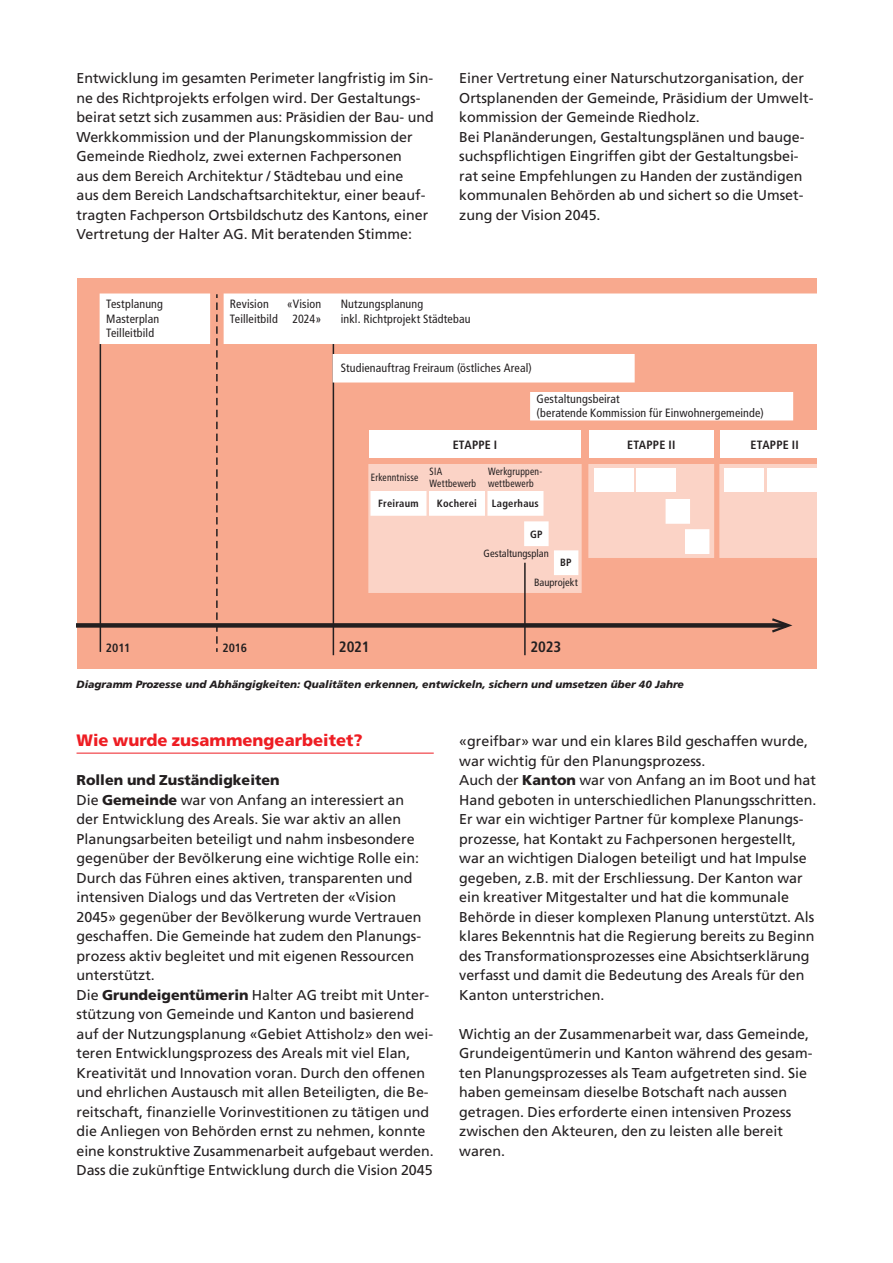
<style>
.page{position:relative;width:893px;height:1263px;background:#fff}
.page>*{position:absolute;margin:0;border:0;box-sizing:border-box;transform-origin:0 0}
.t1{font:900 16.5px "Frutiger LT Com";color:#ee1d23}
.t2{font:700 condensed 15px "Frutiger LT Pro";letter-spacing:-.005em;color:#231f20}
.t3{font:14.25px/19.5px "Frutiger LT Com";color:#231f20}
.t4{font:condensed 12px/14.4px "Frutiger LT Pro";letter-spacing:.01em;color:#231f20}
.t5{font:700 condensed 12px "Frutiger LT Pro";letter-spacing:.01em;color:#231f20}
.t6{font:italic 900 10.5px "Frutiger LT Com";color:#231f20}
.t7{font:condensed 10.5px/11.4px "Frutiger LT Pro";letter-spacing:.02em;color:#231f20;scale:.91 1}
.t8{font:700 condensed 10.5px "Frutiger LT Pro";letter-spacing:.02em;color:#231f20}
.t9{font:condensed 10.5px "Frutiger LT Pro";color:#231f20}
.t10{font:condensed 10.5px "Frutiger LT Pro";letter-spacing:.02em;color:#231f20}
.s1{font-weight:900}
</style>
<div class="page">
<div style="left:77px;top:278px;width:739px;height:390px;background:#f8a98e"></div>
<div style="left:77px;top:623px;width:709px;height:5px;background:#231f20"></div>
<svg style="left:772px;top:618px;width:20px;height:14px"></svg>
<hr style="left:100px;top:344px;width:1px;height:308px;background:#231f20">
<svg style="left:216px;top:294px;width:2px;height:358px"></svg>
<hr style="left:333px;top:344px;width:1px;height:311px;background:#231f20">
<div style="left:369px;top:465px;width:212px;height:127px;background:#fbd3c6"></div>
<div style="left:368px;top:464px;width:214px;height:129px;border:2px solid #fff"></div>
<div style="left:589px;top:465px;width:124px;height:92px;background:#fbd3c6"></div>
<div style="left:588px;top:464px;width:126px;height:94px;border:2px solid #fff"></div>
<div style="left:719px;top:464px;width:97px;height:94px;background:#fbd3c6"></div>
<div style="left:100px;top:294px;width:109px;height:49px;background:#fff"></div>
<div style="left:100px;top:293px;width:110px;height:51px;border:2px solid #fff"></div>
<div style="left:369px;top:431px;width:212px;height:27px;background:#fff"></div>
<div style="left:371px;top:492px;width:55px;height:23px;background:#fff"></div>
<div style="left:370px;top:491px;width:56px;height:25px;border:2px solid #fff"></div>
<div style="left:525px;top:522px;width:23px;height:23px;background:#fff"></div>
<div style="left:524px;top:521px;width:25px;height:25px;border:2px solid #fff"></div>
<div style="left:555px;top:551px;width:23px;height:23px;background:#fff"></div>
<div style="left:554px;top:550px;width:24px;height:25px;border:2px solid #fff"></div>
<div style="left:666px;top:500px;width:23px;height:23px;background:#fff"></div>
<div style="left:666px;top:499px;width:24px;height:25px;border:2px solid #fff"></div>
<div style="left:686px;top:530px;width:23px;height:23px;background:#fff"></div>
<div style="left:685px;top:529px;width:24px;height:25px;border:2px solid #fff"></div>
<div style="left:430px;top:492px;width:54px;height:23px;background:#fff"></div>
<div style="left:429px;top:491px;width:56px;height:25px;border:2px solid #fff"></div>
<div style="left:488px;top:492px;width:55px;height:23px;background:#fff"></div>
<div style="left:487px;top:491px;width:56px;height:25px;border:2px solid #fff"></div>
<div style="left:594px;top:469px;width:40px;height:23px;background:#fff"></div>
<div style="left:636px;top:469px;width:40px;height:23px;background:#fff"></div>
<div style="left:724px;top:469px;width:40px;height:23px;background:#fff"></div>
<div style="left:767px;top:469px;width:49px;height:23px;background:#fff"></div>
<div style="left:589px;top:431px;width:124px;height:27px;background:#fff"></div>
<div style="left:720px;top:431px;width:96px;height:27px;background:#fff"></div>
<div style="left:224px;top:293px;width:592px;height:51px;background:#fff"></div>
<div style="left:333px;top:355px;width:301px;height:27px;background:#fff"></div>
<div style="left:333px;top:354px;width:302px;height:28px;border:2px solid #fff"></div>
<div style="left:531px;top:393px;width:261px;height:27px;background:#fff"></div>
<div style="left:530px;top:392px;width:263px;height:28px;border:2px solid #fff"></div>
<hr style="left:524px;top:563px;width:2px;height:92px;background:#231f20">
<hr style="left:77px;top:753px;width:357px;height:1px;background:#ee1d23">
<p class="t3" style="left:77px;top:69px;width:359px">Entwicklung im gesamten Perimeter langfristig im Sin&shy;ne des Richtprojekts erfolgen wird. Der Gestaltungs&shy;beirat setzt sich zusammen aus: Präsidien der Bau- und Werkkommission und der Planungskommission der Gemeinde Riedholz, zwei externen Fachpersonen<br>aus dem Bereich Architektur / Städtebau und eine<br>aus dem Bereich Landschaftsarchitektur, einer beauf&shy;tragten Fachperson Ortsbildschutz des Kantons, einer Vertretung der Halter AG. Mit beratenden Stimme:</p>
<p class="t3" style="left:459px;top:69px;width:356px">Einer Vertretung einer Naturschutzorganisation, der Ortsplanenden der Gemeinde, Präsidium der Umwelt&shy;kommission der Gemeinde Riedholz.<br>Bei Planänderungen, Gestaltungsplänen und bauge&shy;suchspflichtigen Eingriffen gibt der Gestaltungsbei&shy;rat seine Empfehlungen zu Handen der zuständigen kommunalen Behörden ab und sichert so die Umset&shy;zung der Vision 2045.</p>
<p class="t4" style="left:106px;top:297px;width:58px">Testplanung<br>Masterplan<br>Teilleitbild</p>
<p class="t4" style="left:230px;top:297px;width:49px">Revision<br>Teilleitbild</p>
<p class="t4" style="left:341px;top:297px;width:131px">Nutzungsplanung<br>inkl. Richtprojekt Städtebau</p>
<p class="t4" style="left:341px;top:361px;width:193px">Studienauftrag Freiraum (östliches Areal)</p>
<p class="t4" style="left:287px;top:297px;width:36px;text-align:center">«Vision<br>2024»</p>
<p class="t4" style="left:537px;top:392px;width:229px">Gestaltungsbeirat<br>(beratende Kommission für Einwohnergemeinde)</p>
<p class="t7" style="left:371px;top:471px;width:54px">Erkenntnisse</p>
<p class="t5" style="left:453px;top:437px;width:46px">ETAPPE I</p>
<p class="t5" style="left:627px;top:437px;width:50px">ETAPPE II</p>
<p class="t5" style="left:751px;top:437px;width:50px">ETAPPE II</p>
<p class="t7" style="left:430px;top:466px;width:53px">SIA<br>Wettbewerb</p>
<p class="t7" style="left:488px;top:466px;width:61px">Werkgruppen&shy;wettbewerb</p>
<p class="t8" style="left:378px;top:497px;width:42px">Freiraum</p>
<p class="t8" style="left:437px;top:497px;width:41px">Kocherei</p>
<p class="t8" style="left:492px;top:497px;width:49px">Lagerhaus</p>
<p class="t8" style="left:530px;top:528px;width:14px">GP</p>
<p class="t9" style="left:484px;top:547px;width:67px">Gestaltungsplan</p>
<p class="t10" style="left:534px;top:576px;width:45px">Bauprojekt</p>
<p class="t8" style="left:560px;top:556px;width:13px">BP</p>
<p class="t5" style="left:106px;top:641px;width:26px">2011</p>
<p class="t5" style="left:222px;top:641px;width:26px">2016</p>
<p class="t2" style="left:339px;top:638px;width:32px">2021</p>
<p class="t2" style="left:530px;top:638px;width:33px">2023</p>
<p class="t6" style="left:77px;top:678px;width:609px">Diagramm Prozesse und Abhängigkeiten: Qualitäten erkennen, entwickeln, sichern und umsetzen über 40 Jahre</p>
<p class="t1" style="left:77px;top:731px;width:288px">Wie wurde zusammengearbeitet?</p>
<p class="t3" style="left:77px;top:771px;width:359px"><span class="s1">Rollen und Zuständigkeiten<br></span>Die <span class="s1">Gemeinde</span> war von Anfang an interessiert an<br>der Entwicklung des Areals. Sie war aktiv an allen Planungsarbeiten beteiligt und nahm insbesondere gegenüber der Bevölkerung eine wichtige Rolle ein:<br>Durch das Führen eines aktiven, transparenten und intensiven Dialogs und das Vertreten der «Vision 2045» gegenüber der Bevölkerung wurde Vertrauen geschaffen. Die Gemeinde hat zudem den Planungs&shy;prozess aktiv begleitet und mit eigenen Ressourcen unterstützt.<br>Die <span class="s1">Grundeigentümerin</span> Halter AG treibt mit Unter&shy;stützung von Gemeinde und Kanton und basierend auf der Nutzungsplanung «Gebiet Attisholz» den wei&shy;teren Entwicklungsprozess des Areals mit viel Elan, Kreativität und Innovation voran. Durch den offenen und ehrlichen Austausch mit allen Beteiligten, die Be&shy;reitschaft, finanzielle Vorinvestitionen zu tätigen und die Anliegen von Behörden ernst zu nehmen, konnte eine konstruktive Zusammenarbeit aufgebaut werden.<br>Dass die zukünftige Entwicklung durch die Vision 2045</p>
<p class="t3" style="left:459px;top:732px;width:359px">«greifbar» war und ein klares Bild geschaffen wurde, war wichtig für den Planungsprozess.<br>Auch der <span class="s1">Kanton</span> war von Anfang an im Boot und hat Hand geboten in unterschiedlichen Planungsschritten.<br>Er war ein wichtiger Partner für komplexe Planungs&shy;prozesse, hat Kontakt zu Fachpersonen hergestellt, war an wichtigen Dialogen beteiligt und hat Impulse gegeben, z.B. mit der Erschliessung. Der Kanton war ein kreativer Mitgestalter und hat die kommunale Behörde in dieser komplexen Planung unterstützt. Als klares Bekenntnis hat die Regierung bereits zu Beginn des Transformationsprozesses eine Absichtserklärung verfasst und damit die Bedeutung des Areals für den Kanton unterstrichen.</p>
<p class="t3" style="left:459px;top:1024px;width:355px">Wichtig an der Zusammenarbeit war, dass Gemeinde, Grundeigentümerin und Kanton während des gesam&shy;ten Planungsprozesses als Team aufgetreten sind. Sie haben gemeinsam dieselbe Botschaft nach aussen getragen. Dies erforderte einen intensiven Prozess zwischen den Akteuren, den zu leisten alle bereit waren.</p>
</div>
